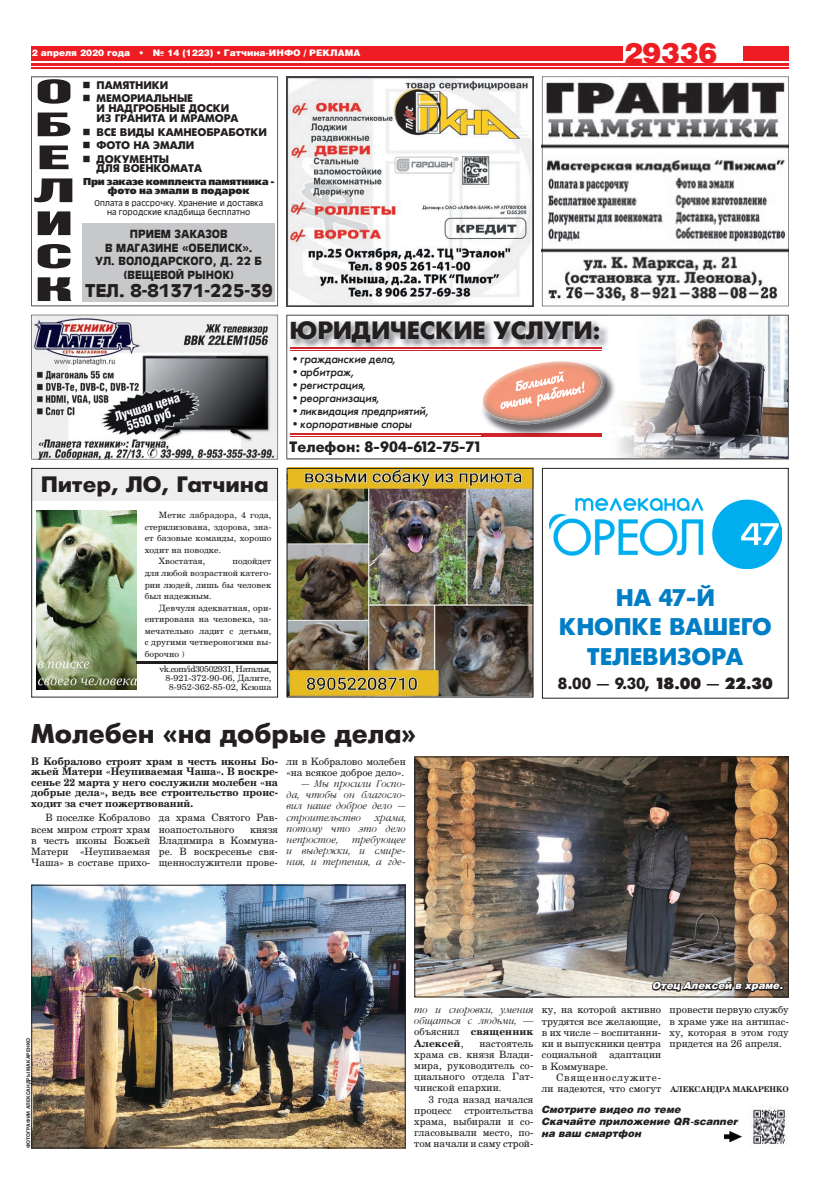
<style>
.page{position:relative;width:820px;height:1191px;background:#fff}
.page>*{position:absolute;margin:0;border:0;box-sizing:border-box;transform-origin:0 0}
.t1{font:32.9px/32.9px "Bastion X";color:#231f20;text-align:justify;scale:2.33 1}
.t2{font:900 28px "Helios";color:#ee1d23}
.t3{font:27px "Gatchina X";color:#231f20}
.t4{font:700 24.9px "Gatchina";color:#231f20}
.t5{font:24px/29.4px "Gatchina X";color:#007ec5;text-align:center}
.t6{font:22.2px "Gatchina X";color:#231f20;scale:1.04 1}
.t7{font:700 18px "Oliver New";color:#231f20}
.t8{font:16px "Gatchina X";color:#231f20}
.t9{font:700 14.9px "Gatchina";color:#231f20}
.t10{font:italic 12px "Gatchina";color:#231f20}
.t11{font:700 11.5px/13.5px "Oliver New";color:#231f20;text-align:center}
.t12{font:11px/10px "Gatchina X";color:#231f20}
.t13{font:700 10.5px/10.5px "Handbook New 95";color:#231f20;text-align:justify}
.t14{font:10.2px/11.2px "Handbook New";color:#231f20;text-align:justify}
.t15{font:italic 10.2px/11.2px "Handbook New";letter-spacing:.01em;color:#231f20;text-align:justify}
.t16{font:italic 900 10px/12px "Helios";color:#231f20}
.t17{font:10px/9px "Force X";letter-spacing:-.02em;color:#231f20;text-align:center}
.t18{font:italic 900 10px "Helios";color:#fff}
.t19{font:900 9px "Helios";color:#fff}
.t20{font:8.7px/11.6px "Handbook New";color:#231f20;text-align:justify;scale:1.04 1}
.t21{font:8px/9px "Oliver New";color:#231f20;text-align:center}
.t22{font:700 8px "Handbook New 95";color:#231f20}
.t23{font:700 5px "Helios";color:#231f20}
.s1{font-style:normal}
.s2{font-weight:700}
.s3{font-weight:700;font-style:normal}
</style>
<div class="page">
<div style="left:31px;top:46px;width:757px;height:14px;background:#ee1d23"></div>
<div style="left:623px;top:43px;width:119px;height:29px;background:#fff"></div>
<hr style="left:31px;top:64px;width:757px;height:2px;background:#ee1d23">
<hr style="left:31px;top:67px;width:757px;height:1px;background:#ee1d23">
<svg style="left:541px;top:468px;width:247px;height:230px"></svg>
<img style="left:549px;top:498px;width:232px;height:71px">
<img style="left:286px;top:77px;width:247px;height:229px">
<svg style="left:31px;top:77px;width:247px;height:229px"></svg>
<svg style="left:286px;top:315px;width:502px;height:144px"></svg>
<svg style="left:31px;top:315px;width:247px;height:144px"></svg>
<svg style="left:541px;top:77px;width:247px;height:229px"></svg>
<img style="left:31px;top:884px;width:374px;height:264px">
<img style="left:414px;top:756px;width:374px;height:241px">
<img style="left:724px;top:1131px;width:17px;height:10px">
<img style="left:751px;top:1105px;width:36px;height:41px">
<img style="left:650px;top:932px;width:134px;height:66px">
<svg style="left:31px;top:468px;width:247px;height:229px"></svg>
<img style="left:37px;top:510px;width:99px;height:179px">
<hr style="left:136px;top:661px;width:142px;height:2px;background:#231f20">
<img style="left:286px;top:468px;width:247px;height:229px">
<p class="t19" style="left:32px;top:47px;width:330px">2 апреля 2020 года • № 14 (1223) • Гатчина-ИНФО / РЕКЛАМА</p>
<h2 class="t2" style="left:623px;top:35px;width:95px">29336</h2>
<h1 class="t1" style="left:33px;top:79px;width:20px">О Б Е Л И С К</h1>
<p class="t12" style="left:82px;top:80px;width:87px">■ ПАМЯТНИКИ</p>
<p class="t12" style="left:96px;top:94px;width:144px;text-indent:-14px">■ МЕМОРИАЛЬНЫЕ<br>И НАДГРОБНЫЕ ДОСКИ<br>ИЗ ГРАНИТА И МРАМОРА</p>
<p class="t12" style="left:82px;top:127px;width:186px">■ ВСЕ ВИДЫ КАМНЕОБРАБОТКИ</p>
<p class="t12" style="left:82px;top:140px;width:113px">■ ФОТО НА ЭМАЛИ</p>
<p class="t12" style="left:96px;top:154px;width:107px;text-indent:-14px">■ ДОКУМЕНТЫ<br>ДЛЯ ВОЕНКОМАТА</p>
<p class="t17" style="left:83px;top:177px;width:193px">При заказе комплекта памятника - фото на эмали в подарок</p>
<p class="t21" style="left:95px;top:199px;width:170px">Оплата в рассрочку. Хранение и доставка на городские кладбища бесплатно</p>
<p class="t11" style="left:96px;top:228px;width:168px">ПРИЕМ ЗАКАЗОВ<br>В МАГАЗИНЕ «ОБЕЛИСК».<br>УЛ. ВОЛОДАРСКОГО, Д. 22 Б (ВЕЩЕВОЙ РЫНОК)</p>
<h3 class="t7" style="left:85px;top:280px;width:190px">ТЕЛ. 8-81371-225-39</h3>
<h3 class="t6" style="left:41px;top:472px;width:220px">Питер, ЛО, Гатчина</h3>
<p class="t20" style="left:159px;top:509px;width:110px">Метис лабрадора, 4 года,</p>
<p class="t20" style="left:145px;top:521px;width:123px">стерилизована, здорова, зна-</p>
<p class="t20" style="left:145px;top:532px;width:123px">ет базовые команды, хорошо</p>
<p class="t20" style="left:145px;top:544px;width:75px">ходит на поводке.</p>
<p class="t20" style="left:159px;top:555px;width:46px">Хвостатая,</p>
<p class="t20" style="left:145px;top:555px;width:123px;text-indent:88px">подойдет для любой возрастной катего&shy;рии людей, лишь бы человек был надежным.</p>
<p class="t20" style="left:145px;top:602px;width:123px;text-indent:14px">Девчуля адекватная, ори&shy;ентирована на человека, за&shy;мечательно ладит с детьми, с другими четвероногими вы&shy;борочно )</p>
<p class="t20" style="left:159px;top:665px;width:109px;line-height:8.7px;text-align:right">vk.com/id30502931, Наталья,<br>8-921-372-90-06, Далите,<br>8-952-362-85-02, Ксюша</p>
<h3 class="t4" style="left:289px;top:316px;width:312px">ЮРИДИЧЕСКИЕ УСЛУГИ:</h3>
<p class="t10" style="left:291px;top:352px;width:106px"><span class="s1">•</span> гражданские дела,</p>
<p class="t10" style="left:291px;top:365px;width:64px"><span class="s1">•</span> арбитраж,</p>
<p class="t10" style="left:291px;top:378px;width:76px"><span class="s1">•</span> регистрация,</p>
<p class="t10" style="left:291px;top:391px;width:90px"><span class="s1">•</span> реорганизация,</p>
<p class="t10" style="left:291px;top:404px;width:139px"><span class="s1">•</span> ликвидация предприятий,</p>
<p class="t10" style="left:291px;top:417px;width:122px"><span class="s1">•</span> корпоративные споры</p>
<h3 class="t9" style="left:289px;top:438px;width:192px">Телефон: 8-904-612-75-71</h3>
<h3 class="t5" style="left:558px;top:583px;width:214px">НА 47-Й<br>КНОПКЕ ВАШЕГО<br>ТЕЛЕВИЗОРА</h3>
<h3 class="t8" style="left:557px;top:675px;width:216px">8.00 — 9.30, <span class="s2">18.00</span> — <span class="s2">22.30</span></h3>
<h3 class="t3" style="left:31px;top:718px;width:386px">Молебен «на добрые дела»</h3>
<p class="t13" style="left:31px;top:756px;width:248px">В Кобралово строят храм в честь иконы Бо&shy;жьей Матери «Неупиваемая Чаша». В воскре&shy;сенье 22 марта у него сослужили молебен «на добрые дела», ведь все строительство проис&shy;ходит за счет пожертвований.</p>
<p class="t14" style="left:31px;top:812px;width:121px;text-indent:14px">В поселке Кобралово всем миром строят храм в честь иконы Божьей Матери «Неупиваемая Чаша» в составе прихо-</p>
<p class="t14" style="left:159px;top:812px;width:121px">да храма Святого Рав&shy;ноапостольного</p>
<p class="t14" style="left:159px;top:823px;width:121px;text-indent:91px">князя Владимира в Коммуна&shy;ре. В воскресенье свя&shy;щеннослужители прове-</p>
<p class="t14" style="left:286px;top:755px;width:121px">ли в Кобралово молебен «на всякое доброе дело».</p>
<p class="t15" style="left:286px;top:778px;width:121px;text-indent:14px">— Мы просили Госпо&shy;да, чтобы он благосло&shy;вил наше доброе дело — строительство</p>
<p class="t15" style="left:286px;top:812px;width:121px;text-indent:88px">храма, потому что это дело непростое,</p>
<p class="t15" style="left:286px;top:834px;width:121px;text-indent:65px">требующее и выдержки, и смире&shy;ния, и терпения, а где-</p>
<p class="t23" style="left:25px;top:1148px;width:112px;rotate:-90deg">ФОТОГРАФИИ АЛЕКСАНДРЫ МАКАРЕНКО</p>
<p class="t15" style="left:414px;top:1004px;width:121px">то и сноровки, умения общаться с людьми, <span class="s1">— объяснил</span> <span class="s3">священник Алексей</span><span class="s1">,</span></p>
<p class="t14" style="left:414px;top:1037px;width:121px;text-indent:65px">настоятель храма св. князя Влади&shy;мира, руководитель со&shy;циального отдела Гат&shy;чинской епархии.</p>
<p class="t14" style="left:414px;top:1093px;width:121px;text-indent:14px">3 года назад начался процесс строительства храма, выбирали и со&shy;гласовывали место, по&shy;том начали и саму строй-</p>
<p class="t18" style="left:652px;top:979px;width:132px">Отец Алексей в храме.</p>
<p class="t14" style="left:541px;top:1004px;width:121px">ку, на которой активно трудятся все желающие, в их числе – воспитанни&shy;ки и выпускники центра социальной адаптации в Коммунаре.</p>
<p class="t14" style="left:541px;top:1071px;width:121px;text-align:right">Священнослужите&shy;ли надеются, что смогут</p>
<p class="t14" style="left:669px;top:1004px;width:121px">провести первую службу в храме уже на антипас&shy;ху, которая в этом году придется на 26 апреля.</p>
<p class="t22" style="left:670px;top:1084px;width:120px">АЛЕКСАНДРА МАКАРЕНКО</p>
<p class="t16" style="left:541px;top:1103px;width:197px">Смотрите видео по теме<br>Скачайте приложение QR-scanner на ваш смартфон</p>
</div>
